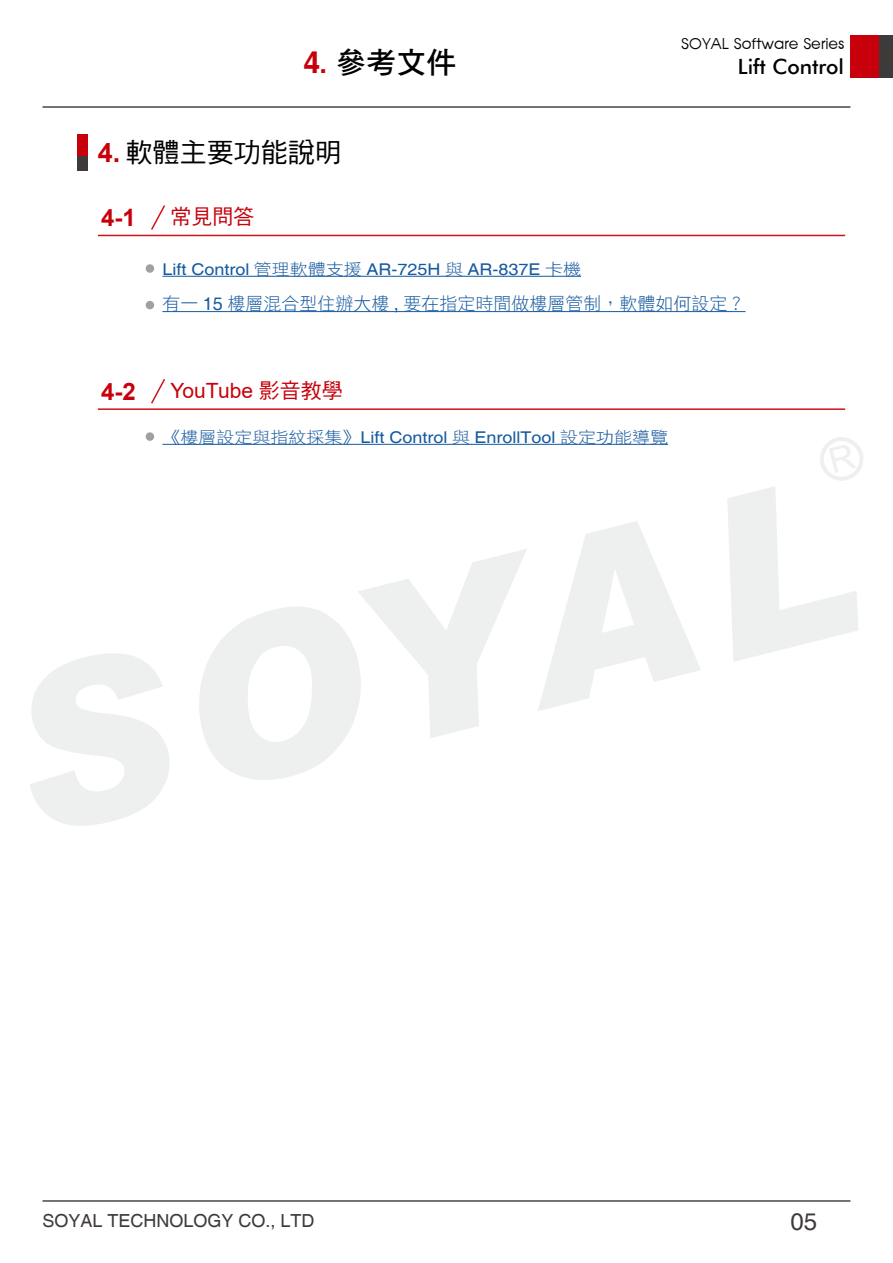
<style>
.page{position:relative;width:893px;height:1263px;background:#fff}
.page>*{position:absolute;margin:0;border:0;box-sizing:border-box;transform-origin:0 0}
.t1{font:30px "DF Hei Std W7";color:#000}
.t2{font:27px "DF Hei Std W5";color:#000}
.t3{font:700 24px "Arial";color:#c7000b}
.t4{font:24px "Helvetica";color:#3e3a39}
.t5{font:21px "Arial";color:#c7000b}
.t6{font:500 21px "Futura BT";color:#000}
.t7{font:21px "DF Hei Std W5";color:#c7000b}
.t8{font:18px "DF Hei Std W3";color:#15599f}
.t9{font:18px "Helvetica";color:#3e3a39}
.t10{font:16.2px "Helvetica";color:#15599f;scale:1.11 1}
.t11{font:15px "Advance Normal";color:#000}
.s1{font-family:"Helvetica";font-weight:700;color:#c7000b}
.s2{color:#c7000b}
.s3{font-family:"Arial";font-weight:700;color:#c7000b}
.s4{font-family:"DF Hei Std W3"}
.s5{font-family:"Helvetica"}
.s6{font-family:"DF Hei Std W5"}
</style>
<div class="page">
<hr style="left:98px;top:235px;width:747px;height:1px;background:#d0121b">
<svg style="left:151px;top:205px;width:14px;height:25px"></svg>
<div style="left:77px;top:134px;width:11px;height:32px;background:#c7000b"></div>
<div style="left:77px;top:156px;width:11px;height:14px;background:#3e3a39"></div>
<hr style="left:162px;top:276px;width:419px;height:1px;background:#15599f">
<hr style="left:162px;top:311px;width:583px;height:1px;background:#15599f">
<hr style="left:162px;top:444px;width:506px;height:1px;background:#15599f">
<div style="left:146px;top:264px;width:8px;height:9px;background:#9fa0a0;border-radius:50%"></div>
<div style="left:146px;top:432px;width:8px;height:9px;background:#9fa0a0;border-radius:50%"></div>
<div style="left:146px;top:301px;width:8px;height:8px;background:#9fa0a0;border-radius:50%"></div>
<hr style="left:98px;top:408px;width:747px;height:2px;background:#d0121b">
<svg style="left:151px;top:379px;width:15px;height:25px"></svg>
<hr style="left:43px;top:106px;width:807px;height:2px;background:#3e3a39">
<hr style="left:43px;top:1200px;width:807px;height:2px;background:#3e3a39">
<div style="left:879px;top:35px;width:14px;height:43px;background:#3e3a39"></div>
<div style="left:850px;top:35px;width:29px;height:43px;background:#c7000b"></div>
<svg style="left:538px;top:521px;width:163px;height:190px"></svg>
<svg style="left:30px;top:653px;width:140px;height:173px"></svg>
<svg style="left:199px;top:549px;width:328px;height:231px"></svg>
<svg style="left:727px;top:437px;width:136px;height:225px"></svg>
<h1 class="t1" style="left:303px;top:46px;width:154px"><span class="s1">4</span><span class="s2">.</span> 參考文件</h1>
<h2 class="t2" style="left:98px;top:138px;width:245px"><span class="s3">4.</span> 軟體主要功能說明</h2>
<h3 class="t3" style="left:101px;top:201px;width:36px">4-1</h3>
<p class="t7" style="left:171px;top:205px;width:85px">常見問答</p>
<p class="t11" style="left:681px;top:35px;width:164px">SOYAL Software Series</p>
<p class="t6" style="left:738px;top:54px;width:108px">Lift Control</p>
<h3 class="t3" style="left:101px;top:375px;width:36px">4-2</h3>
<p class="t10" style="left:162px;top:260px;width:379px">Lift Control <span class="s4">管理軟體支援</span> AR-725H <span class="s4">與</span> AR-837E <span class="s4">卡機</span></p>
<p class="t8" style="left:162px;top:294px;width:585px">有一 <span class="s5">15</span> 樓層混合型住辦大樓 <span class="s5">,</span> 要在指定時間做樓層管制，軟體如何設定？</p>
<p class="t5" style="left:171px;top:376px;width:174px">YouTube <span class="s6">影音教學</span></p>
<p class="t10" style="left:162px;top:428px;width:457px"><span class="s4">《樓層設定與指紋採集》</span>Lift Control <span class="s4">與</span> EnrollTool <span class="s4">設定功能導覽</span></p>
<p class="t9" style="left:43px;top:1211px;width:274px">SOYAL TECHNOLOGY CO., LTD</p>
<h3 class="t4" style="left:791px;top:1208px;width:28px">05</h3>
</div>
